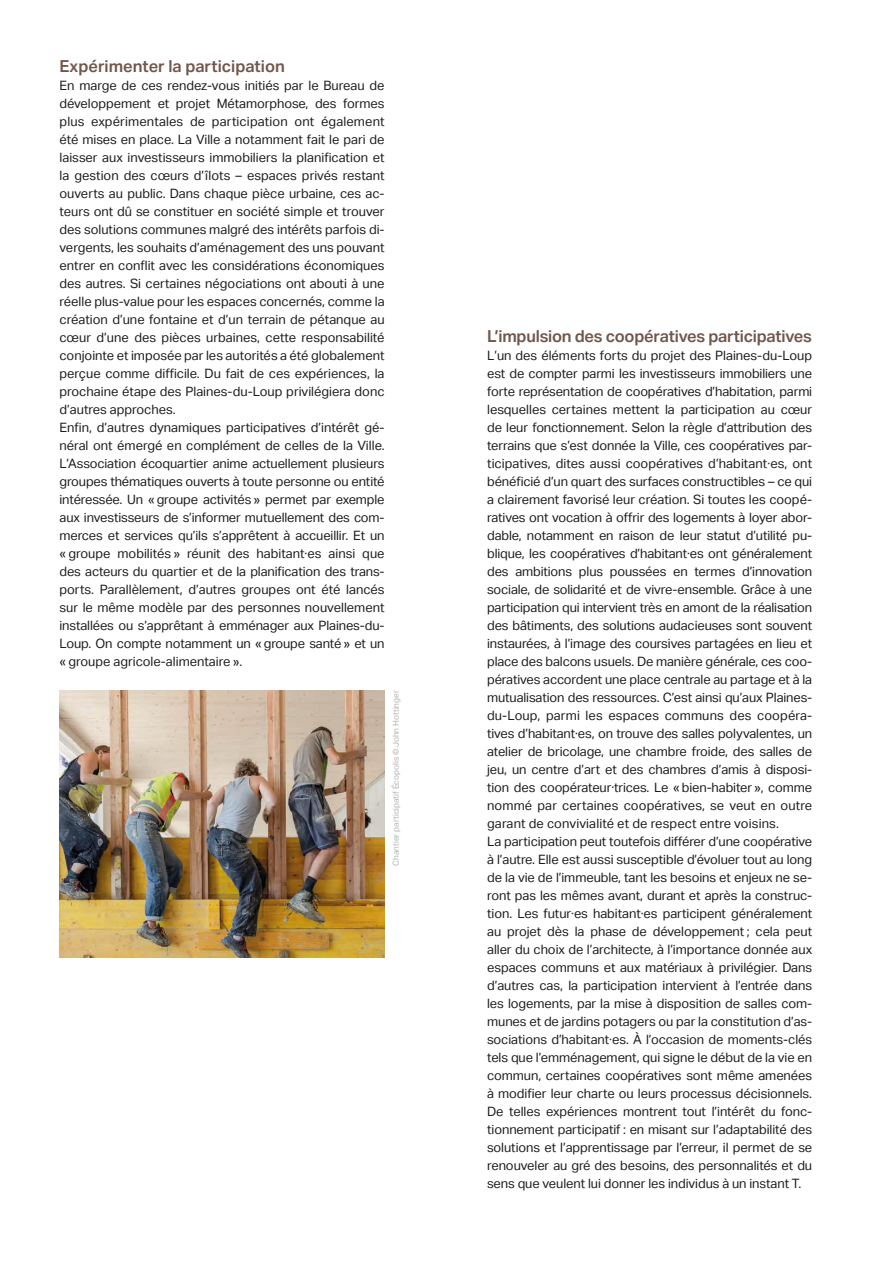
<style>
.page{position:relative;width:893px;height:1263px;background:#fff}
.page>*{position:absolute;margin:0;border:0;box-sizing:border-box;transform-origin:0 0}
.t1{font:600 16.5px "Aktiv Grotesk";letter-spacing:-.015em;color:#71564b}
.t2{font:12.9px/18px "Aktiv Grotesk";letter-spacing:-.005em;color:#1d1d1b}
.t3{font:8.25px "Aktiv Grotesk";color:#b2b2b2}
</style>
<div class="page">
<img style="left:60px;top:690px;width:325px;height:268px">
<p class="t1" style="left:60px;top:57px;width:227px">Expérimenter la participation</p>
<p class="t2" style="left:60px;top:77px;width:327px">En marge de ces rendez-vous initiés par le Bureau de développement et projet Métamorphose, des formes plus expérimentales de participation ont également été mises en place. La Ville a notamment fait le pari de laisser aux investisseurs immobiliers la planification et la gestion des cœurs d’îlots – espaces privés restant ouverts au public. Dans chaque pièce urbaine, ces ac&shy;teurs ont dû se constituer en société simple et trouver des solutions communes malgré des intérêts parfois di&shy;vergents, les souhaits d’aménagement des uns pouvant entrer en conflit avec les considérations économiques des autres. Si certaines négociations ont abouti à une réelle plus-value pour les espaces concernés, comme la création d’une fontaine et d’un terrain de pétanque au cœur d’une des pièces urbaines, cette responsabilité conjointe et imposée par les autorités a été globalement perçue comme difficile. Du fait de ces expériences, la prochaine étape des Plaines-du-Loup privilégiera donc d’autres approches.<br>Enfin, d’autres dynamiques participatives d’intérêt gé&shy;néral ont émergé en complément de celles de la Ville.<br>L’Association écoquartier anime actuellement plusieurs groupes thématiques ouverts à toute personne ou entité intéressée. Un « groupe activités » permet par exemple aux investisseurs de s’informer mutuellement des com&shy;merces et services qu’ils s’apprêtent à accueillir. Et un « groupe mobilités » réunit des habitant∙es ainsi que des acteurs du quartier et de la planification des trans&shy;ports. Parallèlement, d’autres groupes ont été lancés sur le même modèle par des personnes nouvellement installées ou s’apprêtant à emménager aux Plaines-du-Loup. On compte notamment un « groupe santé » et un « groupe agricole-alimentaire ».</p>
<p class="t3" style="left:391px;top:866px;width:177px;rotate:-90deg">Chantier participatif Écopolis © John Hottinger</p>
<p class="t1" style="left:487px;top:327px;width:326px">L’impulsion des coopératives participatives</p>
<p class="t2" style="left:487px;top:347px;width:327px">L’un des éléments forts du projet des Plaines-du-Loup est de compter parmi les investisseurs immobiliers une forte représentation de coopératives d’habitation, parmi lesquelles certaines mettent la participation au cœur de leur fonctionnement. Selon la règle d’attribution des terrains que s’est donnée la Ville, ces coopératives par&shy;ticipatives, dites aussi coopératives d’habitant∙es, ont bénéficié d’un quart des surfaces constructibles – ce qui a clairement favorisé leur création. Si toutes les coopé&shy;ratives ont vocation à offrir des logements à loyer abor&shy;dable, notamment en raison de leur statut d’utilité pu&shy;blique, les coopératives d’habitant∙es ont généralement des ambitions plus poussées en termes d’innovation sociale, de solidarité et de vivre-ensemble. Grâce à une participation qui intervient très en amont de la réalisation des bâtiments, des solutions audacieuses sont souvent instaurées, à l’image des coursives partagées en lieu et place des balcons usuels. De manière générale, ces coo&shy;pératives accordent une place centrale au partage et à la mutualisation des ressources. C’est ainsi qu’aux Plaines&shy;du-Loup, parmi les espaces communs des coopéra&shy;tives d’habitant∙es, on trouve des salles polyvalentes, un atelier de bricolage, une chambre froide, des salles de jeu, un centre d’art et des chambres d’amis à disposi&shy;tion des coopérateur·trices. Le « bien-habiter », comme nommé par certaines coopératives, se veut en outre garant de convivialité et de respect entre voisins.<br>La participation peut toutefois différer d’une coopérative à l’autre. Elle est aussi susceptible d’évoluer tout au long de la vie de l’immeuble, tant les besoins et enjeux ne se&shy;ront pas les mêmes avant, durant et après la construc&shy;tion. Les futur∙es habitant∙es participent généralement au projet dès la phase de développement ; cela peut aller du choix de l’architecte, à l’importance donnée aux espaces communs et aux matériaux à privilégier. Dans d’autres cas, la participation intervient à l’entrée dans les logements, par la mise à disposition de salles com&shy;munes et de jardins potagers ou par la constitution d’as&shy;sociations d’habitant∙es. À l’occasion de moments-clés tels que l’emménagement, qui signe le début de la vie en commun, certaines coopératives sont même amenées à modifier leur charte ou leurs processus décisionnels.<br>De telles expériences montrent tout l’intérêt du fonc&shy;tionnement participatif : en misant sur l’adaptabilité des solutions et l’apprentissage par l’erreur, il permet de se renouveler au gré des besoins, des personnalités et du sens que veulent lui donner les individus à un instant T.</p>
</div>
